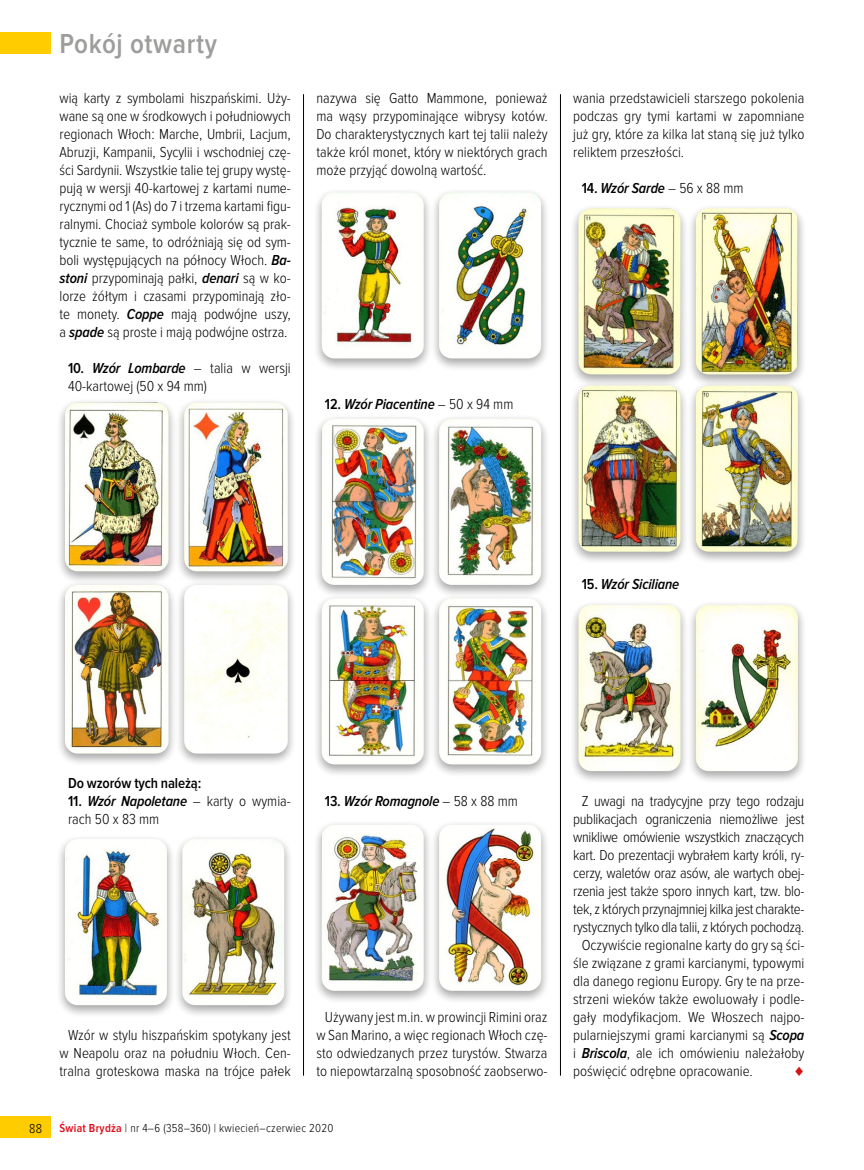
<style>
.page{position:relative;width:864px;height:1170px;background:#fff}
.page>*{position:absolute;margin:0;border:0;box-sizing:border-box;transform-origin:0 0}
.t1{font:600 28.5px "Proxima Nova Cond";letter-spacing:.02em;color:#9d9d9c}
.tekst_glowny{font:300 15px/18px "Proxima Nova Cond";color:#000;text-align:justify}
.tekst_glowny-2{font:300 15px/18px "Proxima Nova Cond";letter-spacing:-.02em;color:#000;text-align:center}
.tekst_glowny-3{font:italic 600 15px "Proxima Nova Cond";letter-spacing:-.01em;color:#000}
.tekst_glowny-4{font:600 15px "Proxima Nova Cond";letter-spacing:-.01em;color:#000}
.t2{font:300 13.5px "Proxima Nova Cond";color:#000}
.t3{font:300 12px "Proxima Nova Cond";letter-spacing:.02em;color:#000}
.s1{font-weight:600;font-style:italic}
.s2{font-weight:600}
.s3{font-style:normal}
.s4{font-weight:300;font-style:normal}
.s5{font-weight:600;color:#e30613}
</style>
<div class="page">
<div style="left:0;top:1116px;width:51px;height:22px;background:#fc0"></div>
<div style="left:0;top:32px;width:51px;height:22px;background:#fc0"></div>
<div style="left:569px;top:203px;width:120px;height:185px;background:#000;opacity:.2"></div>
<img style="left:578px;top:208px;width:102px;height:166px">
<div style="left:686px;top:203px;width:120px;height:185px;background:#000;opacity:.2"></div>
<img style="left:695px;top:208px;width:102px;height:166px">
<div style="left:569px;top:381px;width:120px;height:184px;background:#000;opacity:.2"></div>
<img style="left:578px;top:385px;width:102px;height:166px">
<div style="left:686px;top:381px;width:120px;height:184px;background:#000;opacity:.2"></div>
<img style="left:695px;top:385px;width:102px;height:166px">
<div style="left:569px;top:600px;width:120px;height:184px;background:#000;opacity:.2"></div>
<img style="left:578px;top:605px;width:102px;height:166px">
<div style="left:686px;top:600px;width:120px;height:184px;background:#000;opacity:.2"></div>
<img style="left:695px;top:605px;width:102px;height:166px">
<hr style="left:303px;top:94px;width:1px;height:981px;background:#000">
<hr style="left:560px;top:94px;width:1px;height:981px;background:#000">
<div style="left:56px;top:398px;width:121px;height:187px;background:#000;opacity:.2"></div>
<img style="left:65px;top:402px;width:103px;height:169px">
<div style="left:175px;top:398px;width:122px;height:187px;background:#000;opacity:.2"></div>
<img style="left:184px;top:402px;width:104px;height:169px">
<div style="left:312px;top:188px;width:120px;height:184px;background:#000;opacity:.2"></div>
<img style="left:321px;top:192px;width:102px;height:166px">
<div style="left:430px;top:188px;width:120px;height:184px;background:#000;opacity:.2"></div>
<img style="left:439px;top:192px;width:102px;height:166px">
<div style="left:312px;top:414px;width:120px;height:184px;background:#000;opacity:.2"></div>
<img style="left:321px;top:419px;width:102px;height:166px">
<div style="left:430px;top:414px;width:120px;height:184px;background:#000;opacity:.2"></div>
<img style="left:439px;top:419px;width:102px;height:166px">
<div style="left:312px;top:593px;width:120px;height:184px;background:#000;opacity:.2"></div>
<img style="left:321px;top:598px;width:102px;height:166px">
<div style="left:430px;top:593px;width:120px;height:184px;background:#000;opacity:.2"></div>
<img style="left:439px;top:598px;width:102px;height:166px">
<div style="left:312px;top:820px;width:120px;height:184px;background:#000;opacity:.2"></div>
<img style="left:321px;top:824px;width:102px;height:166px">
<div style="left:430px;top:820px;width:120px;height:184px;background:#000;opacity:.2"></div>
<img style="left:439px;top:824px;width:102px;height:166px">
<div style="left:56px;top:834px;width:120px;height:184px;background:#000;opacity:.2"></div>
<img style="left:65px;top:839px;width:102px;height:166px">
<div style="left:173px;top:834px;width:120px;height:184px;background:#000;opacity:.2"></div>
<img style="left:182px;top:839px;width:102px;height:166px">
<div style="left:56px;top:580px;width:121px;height:187px;background:#000;opacity:.2"></div>
<img style="left:65px;top:585px;width:103px;height:168px">
<div style="left:175px;top:580px;width:122px;height:187px;background:#000;opacity:.2"></div>
<img style="left:184px;top:585px;width:104px;height:168px">
<h1 class="t1" style="left:60px;top:28px;width:159px">Pokój otwarty</h1>
<p class="tekst_glowny" style="left:60px;top:89px;width:233px">wią karty z symbolami hiszpańskimi. Uży&shy;wane są one w środkowych i południowych regionach Włoch: Marche, Umbrii, Lacjum, Abruzji, Kampanii, Sycylii i wschodniej czę&shy;ści Sardynii. Wszystkie talie tej grupy wystę&shy;pują w wersji 40-kartowej z kartami nume&shy;rycznymi od 1 (As) do 7 i trzema kartami figu&shy;ralnymi. Chociaż symbole kolorów są prak&shy;tycznie te same, to odróżniają się od sym&shy;boli występujących na północy Włoch. <span class="s1">Ba&shy;stoni</span> przypominają pałki, <span class="s1">denari</span> są w ko&shy;lorze żółtym i czasami przypominają zło&shy;te monety. <span class="s1">Coppe</span> mają podwójne uszy, a <span class="s1">spade</span> są proste i mają podwójne ostrza.</p>
<p class="tekst_glowny" style="left:68px;top:359px;width:224px"><span class="s2">10.</span> <span class="s1">Wzór Lombarde</span> – talia w wersji<br>40-kartowej (50 x 94 mm)</p>
<p class="tekst_glowny" style="left:316px;top:89px;width:233px">nazywa się Gatto Mammone, ponieważ ma wąsy przypominające wibrysy kotów.<br>Do charakterystycznych kart tej talii należy także król monet, który w niektórych grach może przyjąć dowolną wartość.</p>
<p class="tekst_glowny" style="left:573px;top:89px;width:233px">wania przedstawicieli starszego pokolenia podczas gry tymi kartami w zapomniane już gry, które za kilka lat staną się już tylko reliktem przeszłości.</p>
<p class="tekst_glowny-3" style="left:581px;top:180px;width:163px"><span class="s3">14.</span> Wzór Sarde <span class="s4">– 56 x 88 mm</span></p>
<p class="tekst_glowny-3" style="left:325px;top:396px;width:190px"><span class="s3">12.</span> Wzór Piacentine <span class="s4">– 50 x 94 mm</span></p>
<p class="tekst_glowny-3" style="left:581px;top:576px;width:99px"><span class="s3">15.</span> Wzór Siciliane</p>
<p class="tekst_glowny-4" style="left:68px;top:774px;width:135px">Do wzorów tych należą:</p>
<p class="tekst_glowny" style="left:68px;top:791px;width:224px"><span class="s2">11.</span> <span class="s1">Wzór Napoletane</span> – karty o wymia&shy;rach 50 x 83 mm</p>
<p class="tekst_glowny-3" style="left:325px;top:792px;width:194px"><span class="s3">13.</span> Wzór Romagnole <span class="s4">– 58 x 88 mm</span></p>
<p class="tekst_glowny" style="left:60px;top:1025px;width:233px;text-align:center">Wzór w stylu hiszpańskim spotykany jest w Neapolu oraz na południu Włoch. Cen&shy;tralna groteskowa maska na trójce pałek</p>
<p class="tekst_glowny" style="left:316px;top:1007px;width:233px;text-align:center">Używany jest m.in. w prowincji Rimini oraz w San Marino, a więc regionach Włoch czę&shy;sto odwiedzanych przez turystów. Stwarza to niepowtarzalną sposobność zaobserwo-</p>
<p class="t2" style="left:29px;top:1120px;width:14px">88</p>
<p class="t3" style="left:60px;top:1121px;width:275px"><span class="s5">Świat Brydża</span> | nr 4–6 (358–360) | kwiecień–czerwiec 2020</p>
<p class="tekst_glowny-2" style="left:573px;top:791px;width:233px">Z uwagi na tradycyjne przy tego rodzaju publikacjach ograniczenia niemożliwe jest wnikliwe omówienie wszystkich znaczących kart. Do prezentacji wybrałem karty króli, ry&shy;cerzy, waletów oraz asów, ale wartych obej&shy;rzenia jest także sporo innych kart, tzw. blo&shy;tek, z których przynajmniej kilka jest charakte&shy;rystycznych tylko dla talii, z których pochodzą.</p>
<p class="tekst_glowny" style="left:573px;top:935px;width:233px;text-indent:9px">Oczywiście regionalne karty do gry są ści&shy;śle związane z grami karcianymi, typowymi dla danego regionu Europy. Gry te na prze&shy;strzeni wieków także ewoluowały i podle&shy;gały modyfikacjom. We Włoszech najpo&shy;pularniejszymi grami karcianymi są <span class="s1">Scopa </span>i <span class="s1">Briscola</span>, ale ich omówieniu należałoby poświęcić odrębne opracowanie.</p>
</div>
